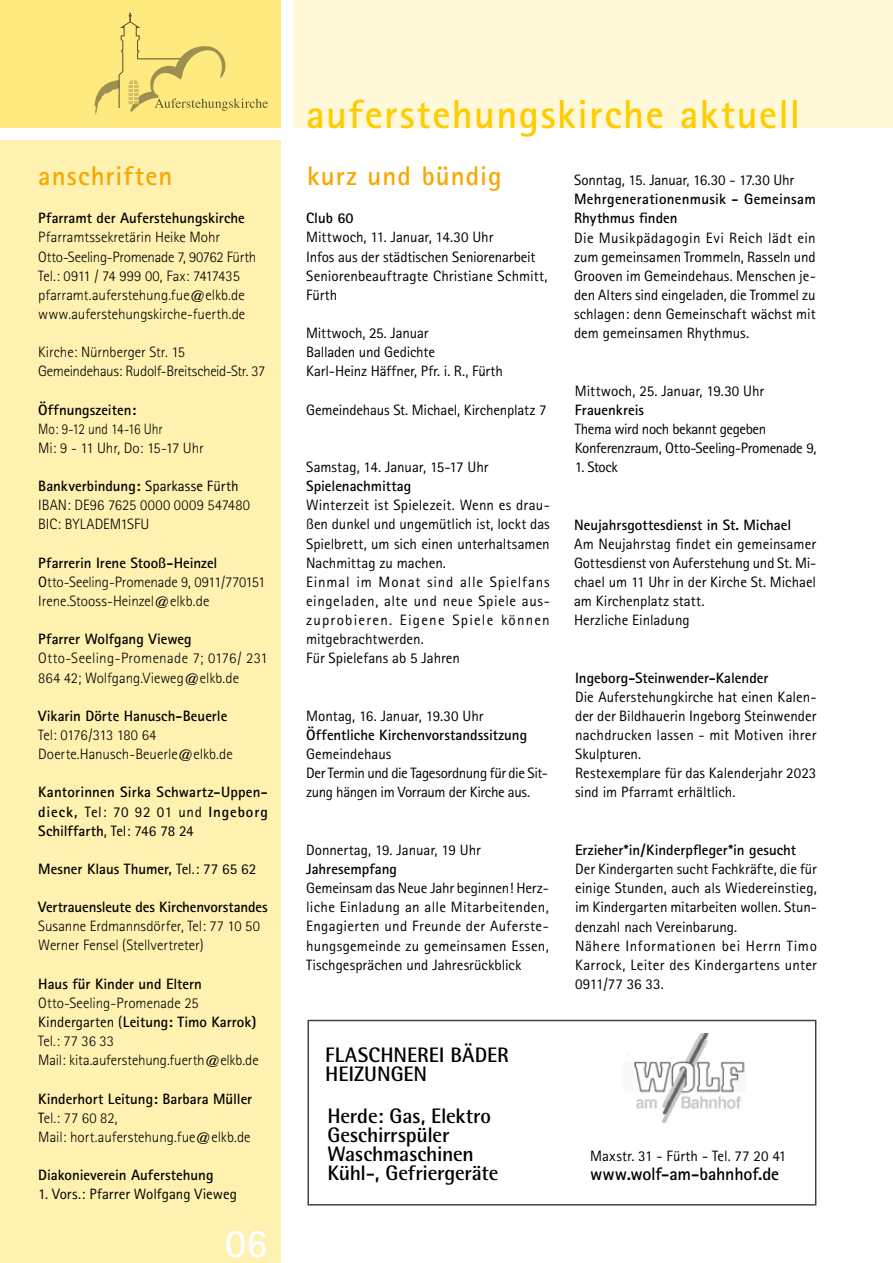
<style>
.page{position:relative;width:893px;height:1263px;background:#fff}
.page>*{position:absolute;margin:0;border:0;box-sizing:border-box;transform-origin:0 0}
.t1{font:700 40.5px "Rotis Sans Serif";letter-spacing:.035em;color:#fc0}
.t2{font:700 40.5px "Rotis Sans Serif";color:#fff}
.t3{font:700 27px "Rotis Sans Serif";letter-spacing:.04em;color:#f6a800}
.t4{font:700 21px/19.2px "Rotis Semi Sans";letter-spacing:-.005em;color:#000}
.t5{font:700 18px "Rotis Sans Serif";letter-spacing:-.01em;color:#000}
.t6{font:15px/19.2px "Rotis Sans Serif";color:#000}
.t7{font:300 15px/19.2px "Rotis Sans Serif";letter-spacing:-.005em;color:#000}
.t8{font:700 15px/19.2px "Rotis Sans Serif";color:#000;text-align:justify}
.t9{font:15px/19.2px "Rotis Sans Serif";letter-spacing:-.025em;color:#000}
.t10{font:15px/19.2px "Rotis Sans Serif";letter-spacing:-.03em;color:#000}
.t11{font:300 15px/19.2px "Rotis Sans Serif";letter-spacing:-.005em;color:#000;scale:.9 1}
.s1{font-weight:700}
.s2{font-weight:400}
</style>
<div class="page">
<div style="left:293px;top:0;width:600px;height:128px;background:#fff8d9"></div>
<div style="left:0;top:0;width:281px;height:128px;background:#ffea7f"></div>
<div style="left:0;top:140px;width:281px;height:1123px;background:#fff1af"></div>
<svg style="left:94px;top:13px;width:174px;height:102px"></svg>
<div style="left:307px;top:1020px;width:509px;height:185px;border:2px solid #454445"></div>
<img style="left:628px;top:1033px;width:117px;height:91px">
<h1 class="t1" style="left:306px;top:88px;width:496px">auferstehungskirche aktuell</h1>
<h2 class="t3" style="left:38px;top:159px;width:136px">anschriften</h2>
<h2 class="t3" style="left:307px;top:159px;width:196px">kurz und bündig</h2>
<p class="t8" style="left:38px;top:208px;width:208px">Pfarramt der Auferstehungskirche</p>
<p class="t7" style="left:38px;top:228px;width:220px">Pfarramtssekretärin Heike Mohr Otto-Seeling-Promenade 7, 90762 Fürth Tel.: 0911 / 74 999 00, Fax: 7417435 pfarramt.auferstehung.fue@elkb.de www.auferstehungskirche-fuerth.de</p>
<p class="t7" style="left:38px;top:343px;width:229px">Kirche: Nürnberger Str. 15<br>Gemeindehaus: Rudolf-Breitscheid-Str. 37</p>
<p class="t8" style="left:38px;top:400px;width:99px">Öffnungszeiten:</p>
<p class="t11" style="left:38px;top:419px;width:185px">Mo: 9-12 und 14-16 Uhr<br>Mi: 9 - 11 Uhr, Do: 15-17 Uhr</p>
<p class="t7" style="left:38px;top:476px;width:213px"><span class="s1">Bankverbindung:</span> <span class="s2">Sparkasse Fürth<br></span>IBAN: DE96 7625 0000 0009 547480<br>BIC: BYLADEM1SFU</p>
<p class="t7" style="left:38px;top:553px;width:229px"><span class="s1">Pfarrerin Irene Stooß-Heinzel<br></span><span class="s2">O</span>tto-Seeling-Promenade 9, 0911/770151<br>Irene.Stooss-Heinzel@elkb.de</p>
<p class="t8" style="left:38px;top:629px;width:155px">Pfarrer Wolfgang Vieweg</p>
<p class="t7" style="left:38px;top:649px;width:231px">Otto-Seeling-Promenade 7; 0176/ 231<br>864 42; Wolfgang.Vieweg@elkb.de</p>
<p class="t8" style="left:38px;top:706px;width:191px">Vikarin Dörte Hanusch-Beuerle</p>
<p class="t7" style="left:38px;top:725px;width:196px">Tel: 0176/313 180 64<br>Doerte.Hanusch-Beuerle@elkb.de</p>
<p class="t8" style="left:38px;top:782px;width:231px">Kantorinnen Sirka Schwartz-Uppen&shy;dieck, <span class="s2">Tel: 70 92 01 und</span> Ingeborg Schilffarth<span class="s2">, Tel: 746 78 24</span></p>
<p class="t8" style="left:38px;top:859px;width:220px">Mesner Klaus Thumer, <span class="s2">Tel.: 77 65 62</span></p>
<p class="t8" style="left:38px;top:897px;width:231px">Vertrauensleute des Kirchenvorstandes</p>
<p class="t7" style="left:38px;top:917px;width:223px">Susanne Erdmannsdörfer, Tel: 77 10 50<br>Werner Fensel (Stellvertreter)</p>
<p class="t8" style="left:38px;top:974px;width:165px">Haus für Kinder und Eltern</p>
<p class="t7" style="left:38px;top:993px;width:222px">Otto-Seeling-Promenade 25<br><span class="s2">Kindergarten (</span><span class="s1">Leitung: Timo Karrok)<br></span>Tel.: 77 36 33<br>Mail: kita.auferstehung.fuerth@elkb.de</p>
<p class="t7" style="left:38px;top:1089px;width:216px"><span class="s1">Kinderhort Leitung: Barbara Müller<br></span><span class="s2">T</span>el.: 77 60 82,<br>Mail: hort.auferstehung.fue@elkb.de</p>
<p class="t8" style="left:38px;top:1165px;width:177px">Diakonieverein Auferstehung</p>
<p class="t6" style="left:38px;top:1184px;width:200px">1. Vors.: Pfarrer Wolfgang Vieweg</p>
<p class="t8" style="left:306px;top:208px;width:49px">Club 60</p>
<p class="t6" style="left:306px;top:228px;width:243px">Mittwoch, 11. Januar, 14.30 Uhr<br>Infos aus der städtischen Seniorenarbeit<br>Seniorenbeauftragte Christiane Schmitt,<br>Fürth</p>
<p class="t6" style="left:306px;top:323px;width:198px">Mittwoch, 25. Januar<br>Balladen und Gedichte<br>Karl-Heinz Häffner, Pfr. i. R., Fürth</p>
<p class="t6" style="left:306px;top:400px;width:242px">Gemeindehaus St. Michael, Kirchenplatz 7</p>
<p class="t6" style="left:306px;top:457px;width:184px">Samstag, 14. Januar, 15-17 Uhr</p>
<p class="t8" style="left:306px;top:476px;width:107px">Spielenachmittag</p>
<p class="t6" style="left:306px;top:495px;width:245px">Winterzeit ist Spielezeit. Wenn es drau&shy;ßen dunkel und ungemütlich ist, lockt das Spielbrett, um sich einen unterhaltsamen Nachmittag zu machen.<br>Einmal im Monat sind alle Spielfans eingeladen, alte und neue Spiele aus&shy;zuprobieren. Eigene Spiele können mitgebrachtwerden.<br>Für Spielefans ab 5 Jahren</p>
<p class="t6" style="left:306px;top:706px;width:179px">Montag, 16. Januar, 19.30 Uhr</p>
<p class="t8" style="left:306px;top:725px;width:223px">Öffentliche Kirchenvorstandssitzung</p>
<p class="t9" style="left:306px;top:744px;width:243px">Gemeindehaus<br>Der Termin und die Tagesordnung für die Sit&shy;zung hängen im Vorraum der Kirche aus.</p>
<p class="t6" style="left:306px;top:840px;width:176px">Donnertag, 19. Januar, 19 Uhr</p>
<p class="t8" style="left:306px;top:859px;width:92px">Jahresempfang</p>
<p class="t6" style="left:306px;top:878px;width:244px;text-align:justify">Gemeinsam das Neue Jahr beginnen! Herz&shy;liche Einladung an alle Mitarbeitenden, Engagierten und Freunde der Auferste&shy;hungsgemeinde zu gemeinsamen Essen, Tischgesprächen und Jahresrückblick</p>
<h3 class="t4" style="left:325px;top:1045px;width:185px">FLASCHNEREI BÄDER<br>HEIZUNGEN</h3>
<h3 class="t4" style="left:327px;top:1105px;width:173px">Herde: Gas, Elektro<br>Geschirrspüler<br>Waschmaschinen<br>Kühl-, Gefriergeräte</h3>
<h1 class="t2" style="left:225px;top:1217px;width:45px">06</h1>
<p class="t6" style="left:574px;top:170px;width:222px">Sonntag, 15. Januar, 16.30 - 17.30 Uhr</p>
<p class="t8" style="left:574px;top:189px;width:243px">Mehrgenerationenmusik - Gemeinsam<br>Rhythmus finden</p>
<p class="t6" style="left:574px;top:228px;width:243px;text-align:justify">Die Musikpädagogin Evi Reich lädt ein zum gemeinsamen Trommeln, Rasseln und Grooven im Gemeindehaus. Menschen je&shy;den Alters sind eingeladen, die Trommel zu schlagen: denn Gemeinschaft wächst mit dem gemeinsamen Rhythmus.</p>
<p class="t6" style="left:575px;top:381px;width:191px">Mittwoch, 25. Januar, 19.30 Uhr</p>
<p class="t8" style="left:575px;top:400px;width:71px">Frauenkreis</p>
<p class="t10" style="left:575px;top:419px;width:243px">Thema wird noch bekannt gegeben<br>Konferenzraum, Otto-Seeling-Promenade 9,</p>
<p class="t6" style="left:575px;top:457px;width:44px">1. Stock</p>
<p class="t8" style="left:574px;top:514px;width:219px">Neujahrsgottesdienst in St. Michael</p>
<p class="t6" style="left:574px;top:534px;width:244px">Am Neujahrstag findet ein gemeinsamer Gottesdienst von Auferstehung und St. Mi&shy;chael um 11 Uhr in der Kirche St. Michael am Kirchenplatz statt.<br>Herzliche Einladung</p>
<p class="t8" style="left:575px;top:667px;width:195px">Ingeborg-Steinwender-Kalender</p>
<p class="t6" style="left:575px;top:687px;width:243px">Die Auferstehungkirche hat einen Kalen&shy;der der Bildhauerin Ingeborg Steinwender nachdrucken lassen - mit Motiven ihrer Skulpturen.<br>Restexemplare für das Kalenderjahr 2023 sind im Pfarramt erhältlich.</p>
<p class="t8" style="left:575px;top:840px;width:223px">Erzieher*in/Kinderpfleger*in gesucht</p>
<p class="t6" style="left:575px;top:859px;width:243px">Der Kindergarten sucht Fachkräfte, die für einige Stunden, auch als Wiedereinstieg, im Kindergarten mitarbeiten wollen. Stun&shy;denzahl nach Vereinbarung.<br>Nähere Informationen bei Herrn Timo Karrock, Leiter des Kindergartens unter 0911/77 36 33.</p>
<p class="t6" style="left:590px;top:1146px;width:198px">Maxstr. 31 - Fürth - Tel. 77 20 41</p>
<p class="t5" style="left:590px;top:1162px;width:191px">www.wolf-am-bahnhof.de</p>
</div>
